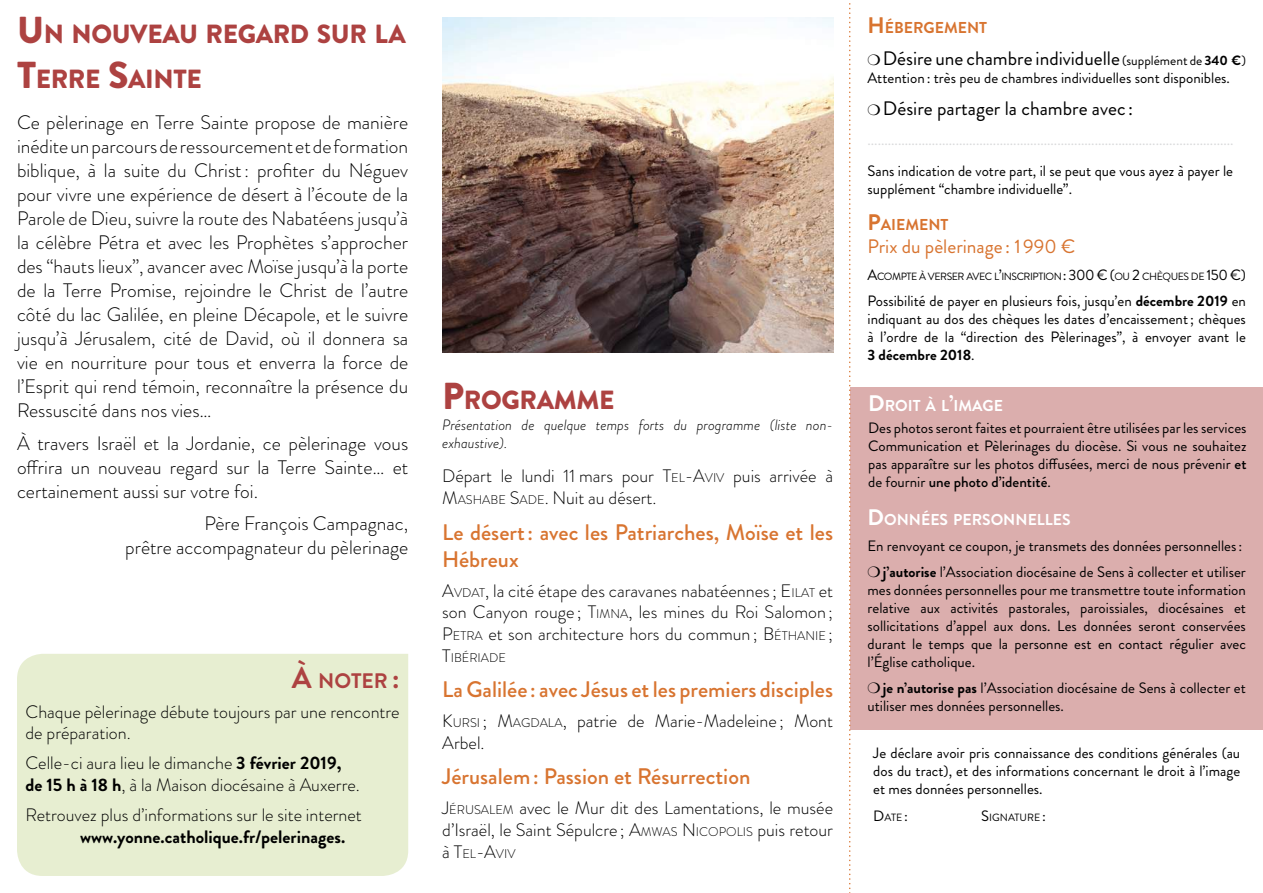
<style>
.page{position:relative;width:1263px;height:893px;background:#fff}
.page>*{position:absolute;margin:0;border:0;box-sizing:border-box;transform-origin:0 0}
.t1{font:900 26.25px/45px "Brandon Grotesque";letter-spacing:-.015em;color:#ad4241}
.t2{font:500 22.5px/27px "Brandon Grotesque";color:#d87430}
.t3{font:700 21px "Brandon Grotesque";color:#ad4241}
.t4{font:300 19.5px/24px "Brandon Grotesque";color:#000;text-align:justify}
.t5{font:19.5px "Brandon Grotesque";color:#000}
.t6{font:19.5px "Brandon Grotesque";color:#d87430}
.t7{font:300 18px/21.6px "Brandon Grotesque";color:#000}
.t8{font:700 18px "Brandon Grotesque";color:#000}
.t9{font:700 15.75px "Brandon Grotesque";color:#fff}
.t10{font:700 15.75px "Brandon Grotesque";color:#d87430}
.t11{font:15px/18px "Brandon Grotesque";color:#000;text-align:justify}
.t12{font:15px "Brandon Grotesque";color:#d9dadb}
.t13{font:italic 300 15px/18px "Brandon Grotesque";color:#000}
.t14{font:15px "Brandon Grotesque";color:#000}
.t15{font:300 12.6px "Brandon Grotesque";color:#000}
.t16{font:10.5px "Brandon Grotesque";letter-spacing:-.045em;color:#000}
.t17{font:10.5px "Brandon Grotesque";color:#000}
.s1{font-size:37.5px}
.s2{font-size:22.5px}
.s3{font-size:13.5px}
.s4{font-weight:700;font-size:13.5px}
.s5{font-size:15px}
.s6{font-weight:700}
.s7{font-weight:500}
.s8{font-style:inherit}
.s9{font-size:12.6px}
.s10{font-size:18px}
.s11{font-size:30px}
.s12{font-size:10.5px}
</style>
<div class="page">
<div style="left:850px;top:387px;width:413px;height:343px;background:#dbaead"></div>
<div style="left:17px;top:654px;width:391px;height:222px;background:#e7eed1"></div>
<img style="left:442px;top:17px;width:391px;height:336px">
<svg style="left:849px;top:3px;width:2px;height:890px"></svg>
<h1 class="t1" style="left:17px;top:12px;width:390px"><span class="s1">U</span> N NOUVEAU REGARD SUR LA<br><span class="s1">T</span>ERRE <span class="s1">S</span>AI NTE</h1>
<p class="t10" style="left:867px;top:16px;width:121px"><span class="s2">H</span>ÉBERGEMENT</p>
<h3 class="t5" style="left:867px;top:45px;width:380px">❍ Désire une chambre individuelle <span class="s3">(supplément de</span> <span class="s4">340 €</span><span class="s3">)</span></h3>
<p class="t11" style="left:867px;top:69px;width:364px">Attention : très peu de chambres individuelles sont disponibles.</p>
<h3 class="t5" style="left:867px;top:94px;width:267px">❍ Désire partager la chambre avec :</h3>
<p class="t12" style="left:867px;top:130px;width:368px">............................................................................................................</p>
<p class="t11" style="left:867px;top:162px;width:367px">Sans indication de votre part, il se peut que vous ayez à payer le supplément “chambre individuelle”.</p>
<p class="t10" style="left:867px;top:213px;width:83px"><span class="s2">P</span>AIEMENT</p>
<h3 class="t6" style="left:867px;top:233px;width:209px">Prix du pèlerinage : 1990 €</h3>
<p class="t16" style="left:867px;top:269px;width:380px"><span class="s5">A</span>COMPTE À VERSER AVEC L<span class="s5">’</span>INSCRIPTION<span class="s5">: 300 € (</span>OU <span class="s5">2</span> CHÈQUES DE <span class="s5">150 €)</span></p>
<p class="t11" style="left:867px;top:292px;width:380px">Possibilité de payer en plusieurs fois, jusqu’en <span class="s6">décembre 2019</span> en indiquant au dos des chèques les dates d’encaissement; chèques à l’ordre de la “direction des Pèlerinages”, à envoyer avant le <span class="s6">3 décembre 2018</span>.</p>
<p class="t4" style="left:17px;top:111px;width:393px">Ce pèlerinage en Terre Sainte propose de manière inédite un parcours de ressourcement et de formation biblique, à la suite du Christ: profiter du Néguev pour vivre une expérience de désert à l’écoute de la Parole de Dieu, suivre la route des Nabatéens jusqu’à la célèbre Pétra et avec les Prophètes s’approcher des “hauts lieux”, avancer avec Moïse jusqu’à la porte de la Terre Promise, rejoindre le Christ de l’autre côté du lac Galilée, en pleine Décapole, et le suivre jusqu’à Jérusalem, cité de David, où il donnera sa vie en nourriture pour tous et enverra la force de l’Esprit qui rend témoin, reconnaître la présence du Ressuscité dans nos vies…</p>
<h3 class="t4" style="left:17px;top:431px;width:393px">À travers Israël et la Jordanie, ce pèlerinage vous offrira un nouveau regard sur la Terre Sainte… et certainement aussi sur votre foi.</h3>
<h3 class="t4" style="left:125px;top:512px;width:284px;text-align:right">Père François Campagnac,<br>prêtre accompagnateur du pèlerinage</h3>
<p class="t9" style="left:867px;top:508px;width:205px"><span class="s2">D</span>ONNÉES PERSONNELLES</p>
<h1 class="t1" style="left:442px;top:378px;width:174px"><span class="s1">P</span>ROGRAMME</h1>
<p class="t9" style="left:868px;top:395px;width:136px"><span class="s2">D</span>ROIT À L<span class="s2">’</span>IMAGE</p>
<p class="t11" style="left:868px;top:420px;width:380px">Des photos seront faites et pourraient être utilisées par les services Communication et Pèlerinages du diocèse. Si vous ne souhaitez pas apparaître sur les photos diffusées, merci de nous prévenir <span class="s7">et </span>de fournir <span class="s7">une photo d’identité</span>.</p>
<p class="t13" style="left:442px;top:416px;width:393px">Présentation de quelque temps forts du programme (liste non&shy;exhaustive).</p>
<p class="t7" style="left:442px;top:466px;width:392px">Départ le lundi 11 mars pour <span class="s8">T</span><span class="s9">EL</span><span class="s8">-A</span><span class="s9">VIV</span> puis arrivée à<br><span class="s8">M</span><span class="s9">ASHABE</span> <span class="s8">S</span><span class="s9">ADE</span>. Nuit au désert.</p>
<h2 class="t2" style="left:442px;top:519px;width:392px">Le désert: avec les Patriarches, Moïse et les<br>Hébreux</h2>
<p class="t7" style="left:442px;top:580px;width:392px;text-align:justify"><span class="s8">A</span><span class="s9">VDAT</span>, la cité étape des caravanes nabatéennes; <span class="s8">E</span> <span class="s9">ILAT</span> et son Canyon rouge ; <span class="s8">T</span><span class="s9">IMNA</span>, les mines du Roi Salomon ; <span class="s8">P</span><span class="s9">ETRA</span> et son architecture hors du commun ; <span class="s8">B</span> <span class="s9">ÉTHANIE</span> ;</p>
<p class="t15" style="left:442px;top:649px;width:65px"><span class="s10">T</span>IBÉRIADE</p>
<h2 class="t2" style="left:442px;top:676px;width:392px">La Galilée : avec Jésus et les premiers disciples</h2>
<p class="t7" style="left:442px;top:710px;width:392px"><span class="s8">K</span><span class="s9">URSI</span> ; <span class="s8">M</span><span class="s9">AGDALA</span>, patrie de Marie-Madeleine ; Mont<br>Arbel.</p>
<h2 class="t2" style="left:442px;top:763px;width:310px">Jérusalem: Passion et Résurrection</h2>
<p class="t7" style="left:442px;top:797px;width:392px"><span class="s8">J</span><span class="s9">ÉRUSALEM</span> avec le Mur dit des Lamentations, le musée d’Israël, le Saint Sépulcre <span class="s8">; A</span><span class="s9">MWAS</span> <span class="s8">N</span> <span class="s9">ICOPOLIS</span> puis retour</p>
<p class="t15" style="left:442px;top:845px;width:75px"><span class="s10">à</span> <span class="s10">T</span>EL<span class="s10">-A</span>VIV</p>
<p class="t11" style="left:867px;top:533px;width:380px;line-height:25.8px">En renvoyant ce coupon, je transmets des données personnelles: ❍ <span class="s6">j’autorise</span> l’Association diocésaine de Sens à collecter et utiliser</p>
<p class="t11" style="left:867px;top:581px;width:380px">mes données personnelles pour me transmettre toute information relative aux activités pastorales, paroissiales, diocésaines et sollicitations d’appel aux dons. Les données seront conservées durant le temps que la personne est en contact régulier avec l’Église catholique.</p>
<p class="t11" style="left:867px;top:679px;width:380px">❍ <span class="s6">je n’autorise pas</span> l’Association diocésaine de Sens à collecter et utiliser mes données personnelles.</p>
<h3 class="t3" style="left:292px;top:666px;width:110px"><span class="s11">À</span> NOTER <span class="s11">:</span></h3>
<p class="t7" style="left:26px;top:701px;width:376px">Chaque pèlerinage débute toujours par une rencontre de préparation.</p>
<p class="t7" style="left:26px;top:752px;width:336px">Celle-ci aura lieu le dimanche <span class="s6">3 février 2019, de 15 h à 18 h</span>, à la Maison diocésaine à Auxerre.</p>
<p class="t7" style="left:26px;top:804px;width:338px">Retrouvez plus d’informations sur le site internet</p>
<p class="t8" style="left:80px;top:824px;width:267px">www.yonne.catholique.fr/pelerinages.</p>
<p class="t11" style="left:873px;top:744px;width:368px">Je déclare avoir pris connaissance des conditions générales (au dos du tract), et des informations concernant le droit à l’image et mes données personnelles.</p>
<p class="t14" style="left:873px;top:805px;width:63px">D<span class="s12">ATE</span>: S</p>
<p class="t17" style="left:989px;top:810px;width:58px">IGNATURE <span class="s5">:</span></p>
</div>
